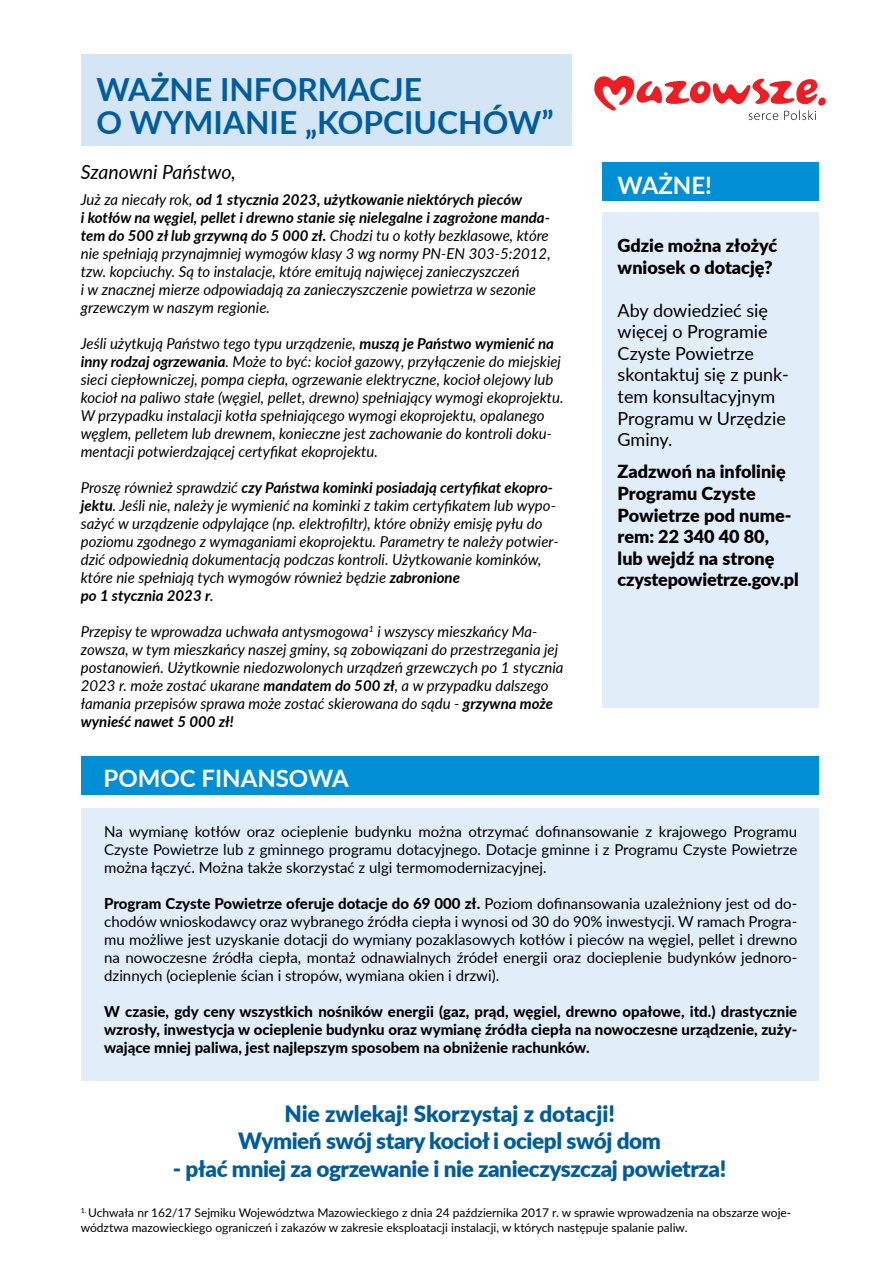
<style>
.page{position:relative;width:893px;height:1263px;background:#fff}
.page>*{position:absolute;margin:0;border:0;box-sizing:border-box;transform-origin:0 0}
.t1{font:700 31.8px "Lato";color:#005c9d}
.t2{font:700 24px "Lato";color:#fff}
.t3{font:900 22.5px/27px "Lato";letter-spacing:-.02em;color:#005c9d;text-align:center}
.t4{font:italic 19.5px "Lato";color:#000}
.t5{font:900 18px/21.6px "Lato";color:#000}
.t6{font:18px/21.6px "Lato";color:#000}
.t7{font:italic 15px/18px "Lato";color:#000}
.t8{font:15px/18px "Lato";color:#000;text-align:justify}
.t9{font:800 15px/18px "Lato";color:#000;text-align:justify}
.t10{font:12px/14.4px "Lato";color:#000}
.s1{font-weight:700}
.s2{font-weight:800}
</style>
<div class="page">
<div style="left:81px;top:808px;width:738px;height:272px;background:#e1edf9"></div>
<div style="left:81px;top:757px;width:738px;height:38px;background:#008fd5"></div>
<div style="left:602px;top:212px;width:217px;height:496px;background:#e1edf9"></div>
<div style="left:602px;top:162px;width:217px;height:39px;background:#008fd5"></div>
<div style="left:81px;top:54px;width:490px;height:92px;background:#d4e6f6"></div>
<svg style="left:594px;top:75px;width:232px;height:45px"></svg>
<h1 class="t1" style="left:96px;top:66px;width:54px">WAŻNE</h1>
<h1 class="t1" style="left:220px;top:66px;width:20px">INFO</h1>
<h1 class="t1" style="left:297px;top:66px;width:45px">RMAC</h1>
<h1 class="t1" style="left:390px;top:66px;width:30px">JE</h1>
<h1 class="t1" style="left:96px;top:99px;width:107px">O WYMIANIE</h1>
<h1 class="t1" style="left:305px;top:99px;width:52px">„KOPCI</h1>
<h1 class="t1" style="left:414px;top:99px;width:142px">UCHÓW”</h1>
<h3 class="t4" style="left:81px;top:158px;width:157px">Szanowni Państwo,</h3>
<p class="t7" style="left:81px;top:190px;width:471px">Już za niecały rok, <span class="s1">od 1 stycznia 2023, użytkowanie niektórych pieców<br>i kotłów na węgiel, pellet i drewno stanie się nielegalne i zagrożone manda&shy;tem do 500 zł lub grzywną do 5 000 zł.</span> Chodzi tu o kotły bezklasowe, które nie spełniają przynajmniej wymogów klasy 3 wg normy PN-EN 303-5:2012, tzw. kopciuchy. Są to instalacje, które emitują najwięcej zanieczyszczeń<br>i w znacznej mierze odpowiadają za zanieczyszczenie powietrza w sezonie grzewczym w naszym regionie.</p>
<p class="t7" style="left:81px;top:334px;width:484px">Jeśli użytkują Państwo tego typu urządzenie, <span class="s1">muszą je Państwo wymienić na inny rodzaj ogrzewania</span>. Może to być: kocioł gazowy, przyłączenie do miejskiej sieci ciepłowniczej, pompa ciepła, ogrzewanie elektryczne, kocioł olejowy lub kocioł na paliwo stałe (węgiel, pellet, drewno) spełniający wymogi ekoprojektu.<br>W przypadku instalacji kotła spełniającego wymogi ekoprojektu, opalanego węglem, pelletem lub drewnem, konieczne jest zachowanie do kontroli doku&shy;mentacji potwierdzającej certyfikat ekoprojektu.</p>
<p class="t7" style="left:81px;top:478px;width:479px">Proszę również sprawdzić <span class="s1">czy Państwa kominki posiadają certyfikat ekopro&shy;jektu</span>. Jeśli nie, należy je wymienić na kominki z takim certyfikatem lub wypo&shy;sażyć w urządzenie odpylające (np. elektrofiltr), które obniży emisję pyłu do poziomu zgodnego z wymaganiami ekoprojektu. Parametry te należy potwier&shy;dzić odpowiednią dokumentacją podczas kontroli. Użytkowanie kominków, które nie spełniają tych wymogów również będzie <span class="s1">zabronione<br>po 1 stycznia 2023 r</span>.</p>
<p class="t7" style="left:81px;top:622px;width:484px">Przepisy te wprowadza uchwała antysmogowa<sup>1</sup> i wszyscy mieszkańcy Ma&shy;zowsza, w tym mieszkańcy naszej gminy, są zobowiązani do przestrzegania jej postanowień. Użytkownie niedozwolonych urządzeń grzewczych po 1 stycznia 2023 r. może zostać ukarane <span class="s1">mandatem do 500 zł</span>, a w przypadku dalszego łamania przepisów sprawa może zostać skierowana do sądu - <span class="s1">grzywna może wynieść nawet 5 000 zł!</span></p>
<h2 class="t2" style="left:103px;top:760px;width:247px">POMOC FINANSOWA</h2>
<h2 class="t2" style="left:618px;top:168px;width:96px">WAŻNE!</h2>
<p class="t5" style="left:618px;top:234px;width:161px">Gdzie można złożyć wniosek o dotację?</p>
<p class="t6" style="left:618px;top:298px;width:173px">Aby dowiedzieć się więcej o Programie<br>Czyste Powietrze skontaktuj się z punk&shy;tem konsultacyjnym<br>Programu w Urzędzie<br>Gminy.</p>
<p class="t5" style="left:618px;top:460px;width:183px">Zadzwoń na infolinię<br>Programu Czyste<br>Powietrze pod nume&shy;rem: 22 340 40 80, lub wejdź na stronę czystepowietrze.gov.pl</p>
<p class="t8" style="left:104px;top:822px;width:695px">Na wymianę kotłów oraz ocieplenie budynku można otrzymać dofinansowanie z krajowego Programu Czyste Powietrze lub z gminnego programu dotacyjnego. Dotacje gminne i z Programu Czyste Powietrze można łączyć. Można także skorzystać z ulgi termomodernizacyjnej.</p>
<p class="t8" style="left:104px;top:894px;width:695px"><span class="s2">Program Czyste Powietrze oferuje dotacje do 69 000 zł.</span> Poziom dofinansowania uzależniony jest od do&shy;chodów wnioskodawcy oraz wybranego źródła ciepła i wynosi od 30 do 90% inwestycji. W ramach Progra&shy;mu możliwe jest uzyskanie dotacji do wymiany pozaklasowych kotłów i pieców na węgiel, pellet i drewno na nowoczesne źródła ciepła, montaż odnawialnych źródeł energii oraz docieplenie budynków jednoro&shy;dzinnych (ocieplenie ścian i stropów, wymiana okien i drzwi).</p>
<p class="t9" style="left:104px;top:1002px;width:695px">W czasie, gdy ceny wszystkich nośników energii (gaz, prąd, węgiel, drewno opałowe, itd.) drastycznie wzrosły, inwestycja w ocieplenie budynku oraz wymianę źródła ciepła na nowoczesne urządzenie, zuży&shy;wające mniej paliwa, jest najlepszym sposobem na obniżenie rachunków.</p>
<h3 class="t3" style="left:238px;top:1100px;width:424px">Nie zwlekaj! Skorzystaj z dotacji!<br>Wymień swój stary kocioł i ociepl swój dom</h3>
<h3 class="t3" style="left:173px;top:1154px;width:555px">- płać mniej za ogrzewanie i nie zanieczyszczaj powietrza!</h3>
<p class="t10" style="left:81px;top:1205px;width:712px"><sup>1.</sup> Uchwała nr 162/17 Sejmiku Województwa Mazowieckiego z dnia 24 października 2017 r. w sprawie wprowadzenia na obszarze woje&shy;wództwa mazowieckiego ograniczeń i zakazów w zakresie eksploatacji instalacji, w których następuje spalanie paliw.</p>
</div>
